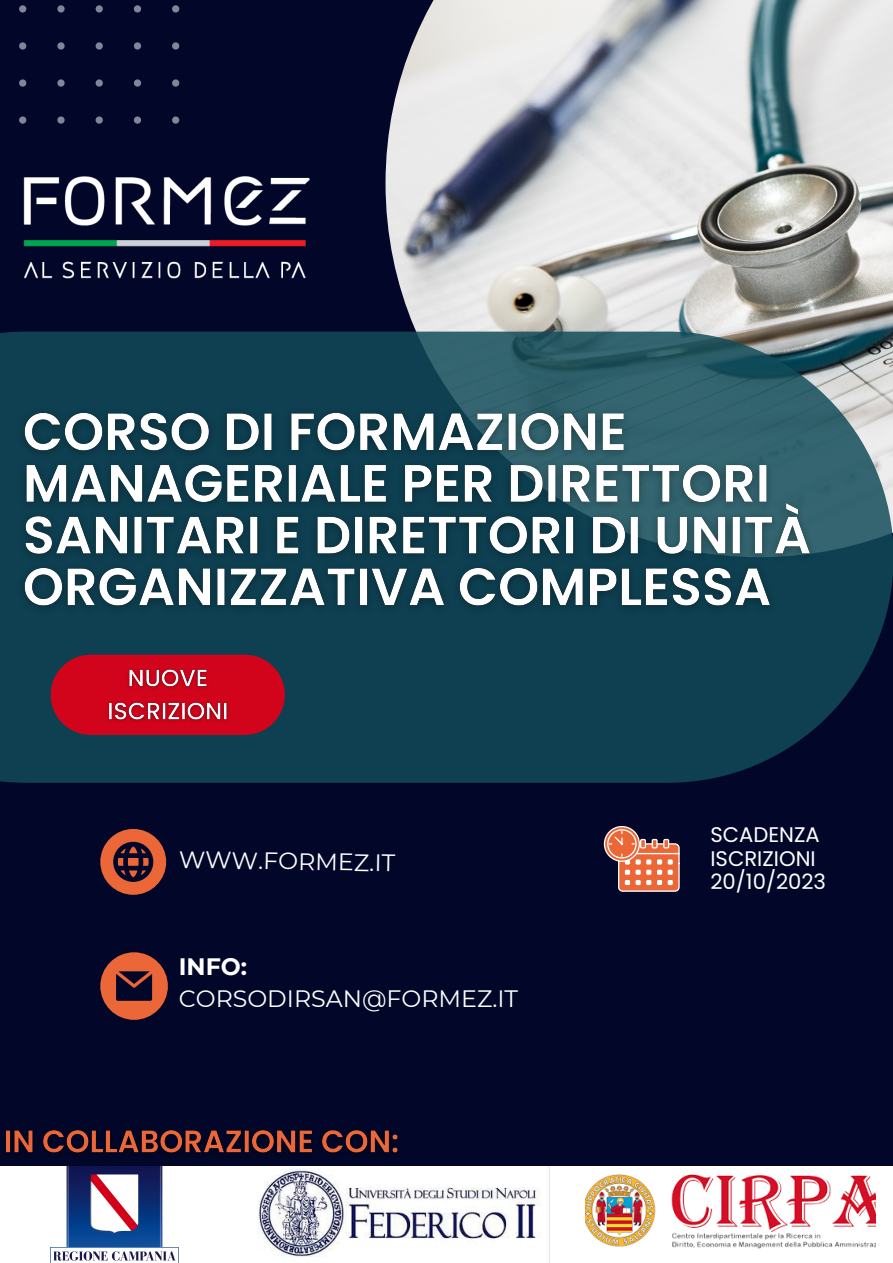
<style>
.page{position:relative;width:893px;height:1263px;background:#020729}
.page>*{position:absolute;margin:0;border:0;box-sizing:border-box;transform-origin:0 0}
.t1{font:23.77px "Montserrat";color:#fff}
.t2{font:23.7px/32.6px "Montserrat";color:#fff}
.t3{font:21.15px/23.5px "Poppins";color:#fff}
.s1{font-weight:700}
</style>
<div class="page">
<img style="left:385px;top:0;width:508px;height:332px">
<svg style="left:0;top:332px;width:893px;height:451px;background:#194657"></svg>
<div style="left:0;top:1166px;width:893px;height:97px;background:#fff"></div>
<div style="left:51px;top:655px;width:234px;height:80px;background:#d2041b;border-radius:40px"></div>
<svg style="left:604px;top:826px;width:76px;height:66px"></svg>
<svg style="left:100px;top:952px;width:68px;height:68px"></svg>
<svg style="left:100px;top:829px;width:66px;height:66px"></svg>
<svg style="left:19px;top:5px;width:160px;height:119px"></svg>
<img style="left:23px;top:176px;width:287px;height:103px">
<img style="left:50px;top:1166px;width:128px;height:97px">
<img style="left:585px;top:1174px;width:290px;height:75px">
<img style="left:258px;top:1166px;width:283px;height:91px">
<img style="left:12px;top:396px;width:812px;height:227px">
<img style="left:107px;top:669px;width:122px;height:53px">
<img style="left:6px;top:1130px;width:392px;height:23px">
<p class="t1" style="left:179px;top:845px;width:218px;rotate:1deg">WWW.FORMEZ.IT</p>
<p class="t2" style="left:179px;top:950px;width:341px"><span class="s1">INFO:<br></span>CORSODIRSAN@FORMEZ.IT</p>
<p class="t3" style="left:710px;top:823px;width:111px">SCADENZA<br>ISCRIZIONI</p>
<p class="t3" style="left:710px;top:870px;width:117px">20/10/2023</p>
</div>
